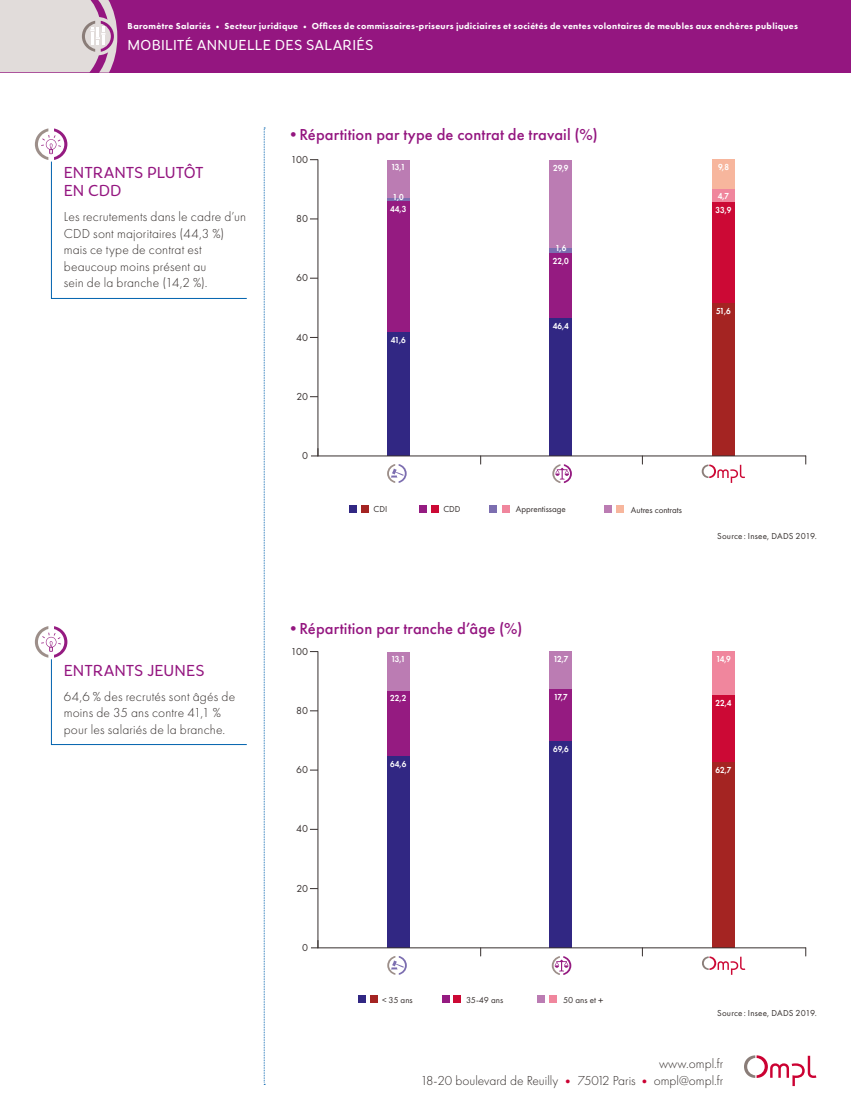
<style>
.page{position:relative;width:851px;height:1106px;background:#fff}
.page>*{position:absolute;margin:0;border:0;box-sizing:border-box;transform-origin:0 0}
.t1{font:500 16.5px "Futura PT";letter-spacing:.005em;color:#941680}
.t2{font:300 16.5px/18px "Congenial";color:#941680}
.t3{font:300 15px "Congenial";letter-spacing:.01em;color:#fff}
.t4{font:300 13.5px/16.5px "Futura PT";letter-spacing:.01em;color:#352f2d}
.t5{font:10.5px "Futura PT";color:#37302f}
.t6{font:800 9px "Futura PT";letter-spacing:.035em;color:#fff}
.t7{font:600 9px "Futura PT";color:#fff;scale:.9 1}
.t8{font:9px "Futura PT";color:#37302f}
.t9{font:9px "Futura PT";letter-spacing:.025em;color:#352f2d}
.s1{font-size:10.5px}
.s2{color:#cb0132}
</style>
<div class="page">
<div style="left:0;top:0;width:850px;height:72px;background:#941680"></div>
<svg style="left:264px;top:128px;width:1px;height:957px"></svg>
<svg style="left:744px;top:1055px;width:72px;height:31px"></svg>
<svg style="left:0;top:0;width:117px;height:73px;background:#dacbd2"></svg>
<div style="left:604px;top:505px;width:7px;height:7px;background:#bb7cb3"></div>
<div style="left:489px;top:505px;width:7px;height:7px;background:#7c6eb0"></div>
<div style="left:419px;top:505px;width:7px;height:7px;background:#951b81"></div>
<div style="left:350px;top:505px;width:7px;height:7px;background:#312783"></div>
<div style="left:616px;top:505px;width:7px;height:7px;background:#f7b69d"></div>
<div style="left:502px;top:505px;width:7px;height:7px;background:#f0869d"></div>
<div style="left:431px;top:505px;width:7px;height:7px;background:#cc0935"></div>
<div style="left:362px;top:505px;width:7px;height:7px;background:#a42422"></div>
<svg style="left:387px;top:464px;width:19px;height:19px"></svg>
<svg style="left:552px;top:464px;width:20px;height:19px"></svg>
<svg style="left:701px;top:464px;width:44px;height:19px"></svg>
<div style="left:387px;top:160px;width:22px;height:38px;background:#bb7cb3"></div>
<div style="left:549px;top:160px;width:23px;height:88px;background:#bb7cb3"></div>
<div style="left:712px;top:160px;width:22px;height:29px;background:#f7b69d"></div>
<hr style="left:387px;top:198px;width:22px;height:3px;background:#7c6eb0">
<div style="left:549px;top:248px;width:23px;height:5px;background:#7c6eb0"></div>
<div style="left:712px;top:189px;width:22px;height:14px;background:#f0869d"></div>
<div style="left:387px;top:201px;width:22px;height:132px;background:#951b81"></div>
<div style="left:549px;top:253px;width:23px;height:65px;background:#951b81"></div>
<div style="left:712px;top:203px;width:22px;height:100px;background:#cc0935"></div>
<div style="left:387px;top:333px;width:22px;height:123px;background:#312783"></div>
<div style="left:549px;top:318px;width:23px;height:138px;background:#312783"></div>
<div style="left:712px;top:303px;width:22px;height:153px;background:#a42422"></div>
<hr style="left:318px;top:455px;width:487px;height:1px;background:#37302f">
<hr style="left:317px;top:160px;width:1px;height:296px;background:#37302f">
<svg style="left:311px;top:448px;width:7px;height:8px"></svg>
<svg style="left:387px;top:956px;width:20px;height:18px"></svg>
<svg style="left:551px;top:956px;width:20px;height:19px"></svg>
<svg style="left:702px;top:956px;width:43px;height:18px"></svg>
<div style="left:537px;top:995px;width:7px;height:7px;background:#bb7cb3"></div>
<div style="left:442px;top:995px;width:7px;height:7px;background:#951b81"></div>
<div style="left:358px;top:995px;width:7px;height:7px;background:#312783"></div>
<div style="left:549px;top:995px;width:8px;height:7px;background:#f0869d"></div>
<div style="left:454px;top:995px;width:7px;height:7px;background:#cc0935"></div>
<div style="left:370px;top:995px;width:7px;height:7px;background:#a42422"></div>
<div style="left:387px;top:652px;width:22px;height:38px;background:#bb7cb3"></div>
<div style="left:549px;top:651px;width:23px;height:38px;background:#bb7cb3"></div>
<div style="left:712px;top:651px;width:22px;height:44px;background:#f0869d"></div>
<div style="left:387px;top:690px;width:22px;height:66px;background:#951b81"></div>
<div style="left:549px;top:689px;width:23px;height:52px;background:#951b81"></div>
<div style="left:712px;top:695px;width:22px;height:67px;background:#cc0935"></div>
<div style="left:387px;top:756px;width:22px;height:191px;background:#312783"></div>
<div style="left:549px;top:741px;width:23px;height:206px;background:#312783"></div>
<div style="left:712px;top:762px;width:22px;height:185px;background:#a42422"></div>
<hr style="left:318px;top:947px;width:487px;height:1px;background:#37302f">
<hr style="left:317px;top:651px;width:1px;height:296px;background:#37302f">
<svg style="left:311px;top:940px;width:7px;height:8px"></svg>
<svg style="left:35px;top:128px;width:212px;height:171px"></svg>
<svg style="left:35px;top:626px;width:212px;height:119px"></svg>
<p class="t6" style="left:128px;top:20px;width:671px">Baromètre Salariés • Secteur juridique • Offices de commissaires-priseurs judiciaires et sociétés de ventes volontaires de meubles aux enchères publiques</p>
<p class="t3" style="left:128px;top:36px;width:247px">MOBILITÉ ANNUELLE DES SALARIÉS</p>
<p class="t2" style="left:64px;top:164px;width:141px">ENTRANTS PLUTÔT<br>EN CDD</p>
<p class="t4" style="left:64px;top:209px;width:184px">Les recrutements dans le cadre d’un<br>CDD sont majoritaires (44,3 %) mais ce type de contrat est beaucoup moins présent au<br>sein de la branche (14,2 %).</p>
<p class="t2" style="left:64px;top:661px;width:142px">ENTRANTS JEUNES</p>
<p class="t4" style="left:64px;top:688px;width:173px">64,6 % des recrutés sont âgés de moins de 35 ans contre 41,1 % pour les salariés de la branche.</p>
<p class="t1" style="left:285px;top:125px;width:314px">•Répartition par type de contrat de travail (%)</p>
<p class="t5" style="left:291px;top:153px;width:19px">100</p>
<p class="t5" style="left:296px;top:212px;width:13px">80</p>
<p class="t5" style="left:296px;top:271px;width:13px">60</p>
<p class="t5" style="left:296px;top:331px;width:13px">40</p>
<p class="t5" style="left:296px;top:390px;width:13px">20</p>
<p class="t5" style="left:302px;top:449px;width:7px">0</p>
<p class="t7" style="left:391px;top:162px;width:17px">13,1</p>
<p class="t7" style="left:553px;top:162px;width:18px">29,9</p>
<p class="t7" style="left:718px;top:162px;width:14px">9,8</p>
<p class="t7" style="left:393px;top:191px;width:14px">1,0</p>
<p class="t7" style="left:717px;top:191px;width:14px">4,7</p>
<p class="t7" style="left:390px;top:203px;width:19px">44,3</p>
<p class="t7" style="left:391px;top:335px;width:18px">41,6</p>
<p class="t7" style="left:555px;top:242px;width:14px">1,6</p>
<p class="t7" style="left:553px;top:255px;width:19px">22,0</p>
<p class="t7" style="left:553px;top:320px;width:19px">46,4</p>
<p class="t7" style="left:715px;top:205px;width:19px">33,9</p>
<p class="t7" style="left:716px;top:305px;width:18px">51,6</p>
<p class="t8" style="left:373px;top:504px;width:15px">CDI</p>
<p class="t8" style="left:443px;top:504px;width:19px">CDD</p>
<p class="t8" style="left:515px;top:504px;width:52px">Apprentissage</p>
<p class="t8" style="left:631px;top:504px;width:52px">Autres contrats</p>
<p class="t9" style="left:717px;top:531px;width:101px">Source: Insee, DADS 2019.</p>
<p class="t1" style="left:285px;top:619px;width:239px">•Répartition par tranche d’âge (%)</p>
<p class="t5" style="left:291px;top:645px;width:19px">100</p>
<p class="t5" style="left:296px;top:704px;width:13px">80</p>
<p class="t5" style="left:296px;top:763px;width:13px">60</p>
<p class="t5" style="left:296px;top:822px;width:13px">40</p>
<p class="t5" style="left:296px;top:882px;width:13px">20</p>
<p class="t5" style="left:302px;top:941px;width:7px">0</p>
<p class="t7" style="left:391px;top:654px;width:17px">13,1</p>
<p class="t7" style="left:553px;top:653px;width:18px">12,7</p>
<p class="t7" style="left:716px;top:653px;width:18px">14,9</p>
<p class="t7" style="left:390px;top:692px;width:19px">22,2</p>
<p class="t7" style="left:554px;top:691px;width:17px">17,7</p>
<p class="t7" style="left:715px;top:697px;width:19px">22,4</p>
<p class="t7" style="left:390px;top:758px;width:19px">64,6</p>
<p class="t7" style="left:553px;top:743px;width:19px">69,6</p>
<p class="t8" style="left:382px;top:994px;width:32px">&lt; 35 ans</p>
<p class="t8" style="left:466px;top:994px;width:38px">35-49 ans</p>
<p class="t8" style="left:563px;top:994px;width:42px">50 ans et <span class="s1">+</span></p>
<p class="t7" style="left:715px;top:764px;width:19px">62,7</p>
<p class="t9" style="left:717px;top:1008px;width:101px">Source: Insee, DADS 2019.</p>
<p class="t4" style="left:420px;top:1055px;width:304px;text-align:right">www.ompl.fr<br>18-20 boulevard de Reuilly <span class="s2">•</span> 75012 Paris <span class="s2">•</span> ompl@ompl.fr</p>
</div>
